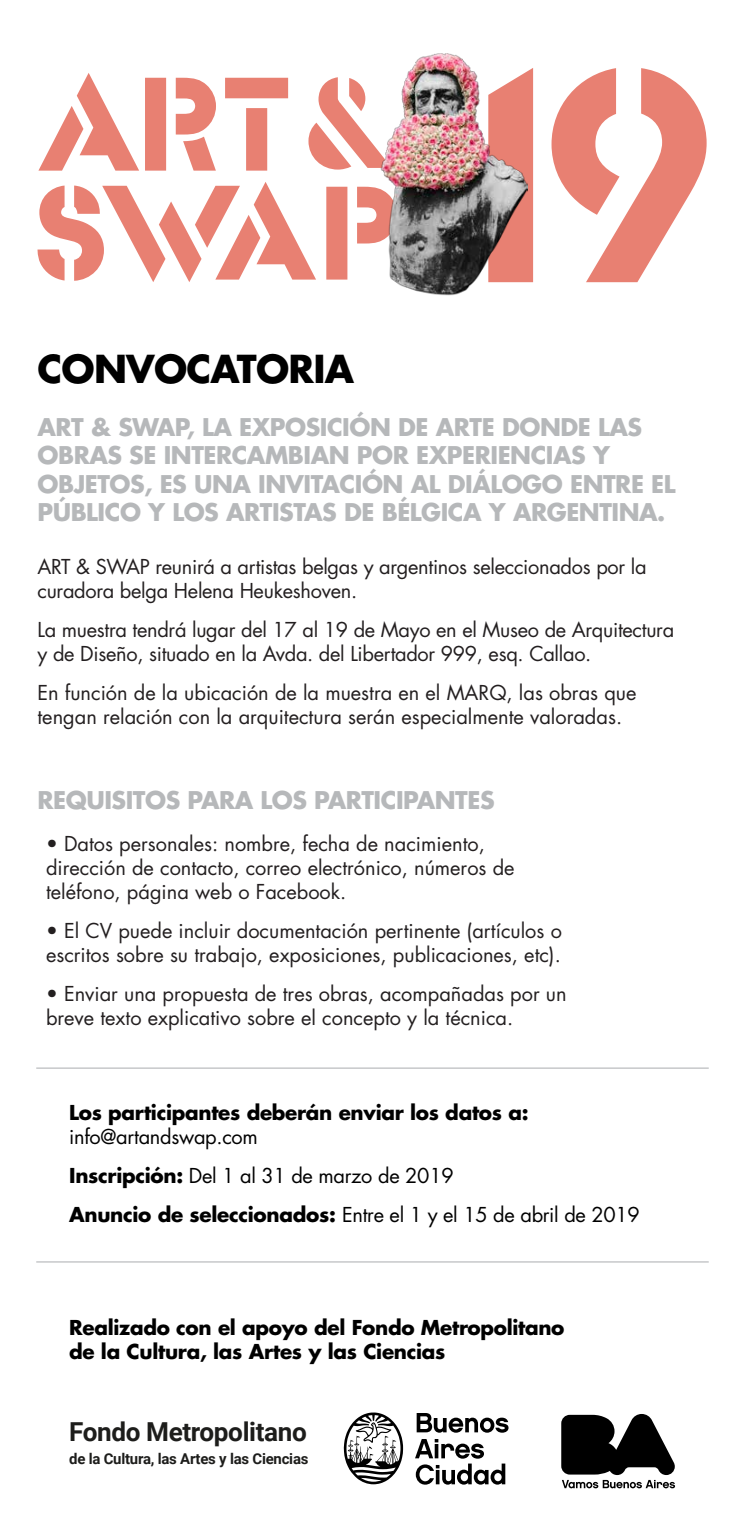
<style>
.page{position:relative;width:750px;height:1528px;background:#fff}
.page>*{position:absolute;margin:0;border:0;box-sizing:border-box;transform-origin:0 0}
.t1{font:700 37.5px "Futura Std";letter-spacing:-.02em;color:#000}
.t2{font:700 26.12px "Roboto";letter-spacing:-.015em;color:#1d1d1b}
.t3{font:700 23.75px/28.5px "Futura Std";letter-spacing:-.02em;color:#b6b8ba}
.t4{font:20px/24px "Futura Std";color:#231f20}
.t5{font:700 20px/24px "Futura Std";letter-spacing:-.015em;color:#000}
.t6{font:20px/39px "Futura Std";letter-spacing:-.015em;color:#000}
.t7{font:700 14.88px "Roboto";letter-spacing:-.015em;color:#1d1d1b}
.s1{font-weight:700}
</style>
<div class="page">
<hr style="left:36px;top:1067px;width:673px;height:1px;background:#bbbdbf">
<hr style="left:36px;top:1261px;width:673px;height:1px;background:#bbbdbf">
<svg style="left:38px;top:73px;width:311px;height:209px"></svg>
<svg style="left:552px;top:68px;width:155px;height:214px"></svg>
<svg style="left:527px;top:68px;width:6px;height:214px"></svg>
<img style="left:349px;top:54px;width:178px;height:242px">
<svg style="left:561px;top:1414px;width:114px;height:74px"></svg>
<svg style="left:417px;top:1413px;width:92px;height:19px"></svg>
<svg style="left:415px;top:1439px;width:90px;height:45px"></svg>
<svg style="left:344px;top:1412px;width:59px;height:72px"></svg>
<h1 class="t1" style="left:38px;top:344px;width:318px">CONVOCATORIA</h1>
<p class="t3" style="left:38px;top:412px;width:640px">ART &amp; SWAP, LA EXPOSICIÓN DE ARTE DONDE LAS OBRAS SE INTERCAMBIAN POR EXPERIENCIAS Y OBJETOS, ES UNA INVITACIÓN AL DIÁLOGO ENTRE EL PÚBLICO Y LOS ARTISTAS DE BÉLGICA Y ARGENTINA.</p>
<p class="t4" style="left:38px;top:554px;width:611px">ART &amp; SWAP reunirá a artistas belgas y argentinos seleccionados por la curadora belga Helena Heukeshoven.</p>
<p class="t4" style="left:38px;top:617px;width:638px">La muestra tendrá lugar del 17 al 19 de Mayo en el Museo de Arquitectura y de Diseño, situado en la Avda. del Libertador 999, esq. Callao.</p>
<p class="t4" style="left:38px;top:680px;width:601px">En función de la ubicación de la muestra en el MARQ, las obras que tengan relación con la arquitectura serán especialmente valoradas.</p>
<p class="t3" style="left:38px;top:786px;width:459px">REQUISITOS PARA LOS PARTICIPANTES</p>
<p class="t4" style="left:46px;top:831px;width:470px">• Datos personales: nombre, fecha de nacimiento, dirección de contacto, correo electrónico, números de teléfono, página web o Facebook.</p>
<p class="t4" style="left:46px;top:918px;width:517px">• El CV puede incluir documentación pertinente (artículos o escritos sobre su trabajo, exposiciones, publicaciones, etc).</p>
<p class="t4" style="left:46px;top:981px;width:522px">• Enviar una propuesta de tres obras, acompañadas por un breve texto explicativo sobre el concepto y la técnica.</p>
<p class="t5" style="left:69px;top:1099px;width:461px">Los participantes deberán enviar los datos a:</p>
<p class="t6" style="left:69px;top:1117px;width:572px">info@artandswap.com<br><span class="s1">Inscripción:</span> Del 1 al 31 de marzo de 2019<br><span class="s1">Anuncio de seleccionados:</span> Entre el 1 y el 15 de abril de 2019</p>
<p class="t5" style="left:69px;top:1315px;width:497px">Realizado con el apoyo del Fondo Metropolitano de la Cultura, las Artes y las Ciencias</p>
<h2 class="t2" style="left:69px;top:1413px;width:239px">Fondo Metropolitano</h2>
<p class="t7" style="left:69px;top:1447px;width:241px">de la Cultura, las Artes y las Ciencias</p>
</div>
